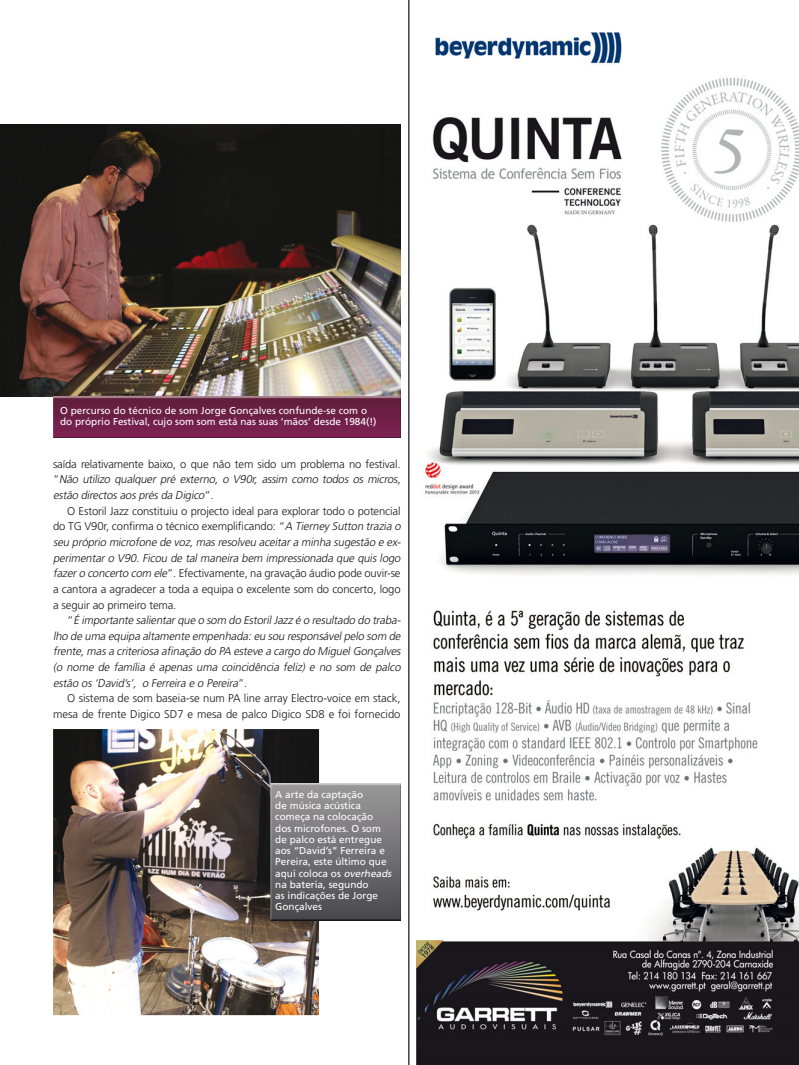
<style>
.page{position:relative;width:799px;height:1065px;background:#fff}
.page>*{position:absolute;margin:0;border:0;box-sizing:border-box;transform-origin:0 0}
.t1{font:300 11.25px/15.6px "Frutiger";letter-spacing:-.01em;color:#1a171c}
.t2{font:italic 300 11.25px/15.6px "Frutiger";color:#1a171c}
.t3{font:10px/11.2px "Frutiger";color:#fff}
.s1{font-style:normal}
.s2{font-style:italic}
</style>
<div class="page">
<img style="left:0;top:125px;width:400px;height:272px">
<img style="left:53px;top:729px;width:266px;height:286px">
<img style="left:53px;top:397px;width:347px;height:40px">
<img style="left:270px;top:783px;width:130px;height:137px">
<hr style="left:408px;top:0;width:1px;height:1064px;background:#1a171c">
<img style="left:416px;top:32px;width:382px;height:1032px">
<p class="t3" style="left:60px;top:405px;width:318px">O percurso do técnico de som Jorge Gonçalves confunde-se com o do próprio Festival, cujo som som está nas suas ‘mãos’ desde 1984(!)</p>
<p class="t2" style="left:53px;top:457px;width:351px"><span class="s1">saída relativamente baixo, o que não tem sido um problema no festival. “</span> Não utilizo qualquer pré externo, o V90r, assim como todos os micros, estão directos aos prés da Digico<span class="s1">” .</span></p>
<p class="t1" style="left:53px;top:504px;width:351px;text-indent:14px">O Estoril Jazz constituiu o projecto ideal para explorar todo o potencial do TG V90r, confirma o técnico exemplificando: “<span class="s2">A Tierney Sutton trazia o seu próprio microfone de voz, mas resolveu aceitar a minha sugestão e ex&shy;perimentar o V90. Ficou de tal maneira bem impressionada que quis logo fazero concerto com ele</span>”. Efectivamente, na gravação áudio pode ouvir-se a cantora a agradecer a toda a equipa o excelente som do concerto, logo a seguir ao primeiro tema.</p>
<p class="t2" style="left:53px;top:613px;width:351px;text-align:justify;text-indent:14px"><span class="s1">“</span> É importante salientarque o som do EstorilJazz é o resultado do traba&shy;lho de uma equipa altamente empenhada:eu sou responsávelpelo som de frente,mas a criteriosa afinação do PA esteve a cargo do MiguelGonçalves (o nome de família é apenas uma coincidência feliz) e no som de palco estão os ‘David’s’, o Ferreira e o Pereira<span class="s1">” .</span></p>
<p class="t1" style="left:53px;top:691px;width:349px;text-align:right">O sistema de som baseia-se num PA line array Electro-voice em stack, mesa de frente Digico SD7 e mesa de palco Digico SD8 e foi fornecido</p>
<p class="t3" style="left:275px;top:789px;width:119px">A arte da captação<br>de música acústica começa na colocação<br>dos microfones. O som de palco está entregue aos “David’s” Ferreira e<br>Pereira, este último que aqui coloca os <span class="s2">overheads </span>na bateria, segundo<br>as indicações de Jorge<br>Gonçalves</p>
</div>
